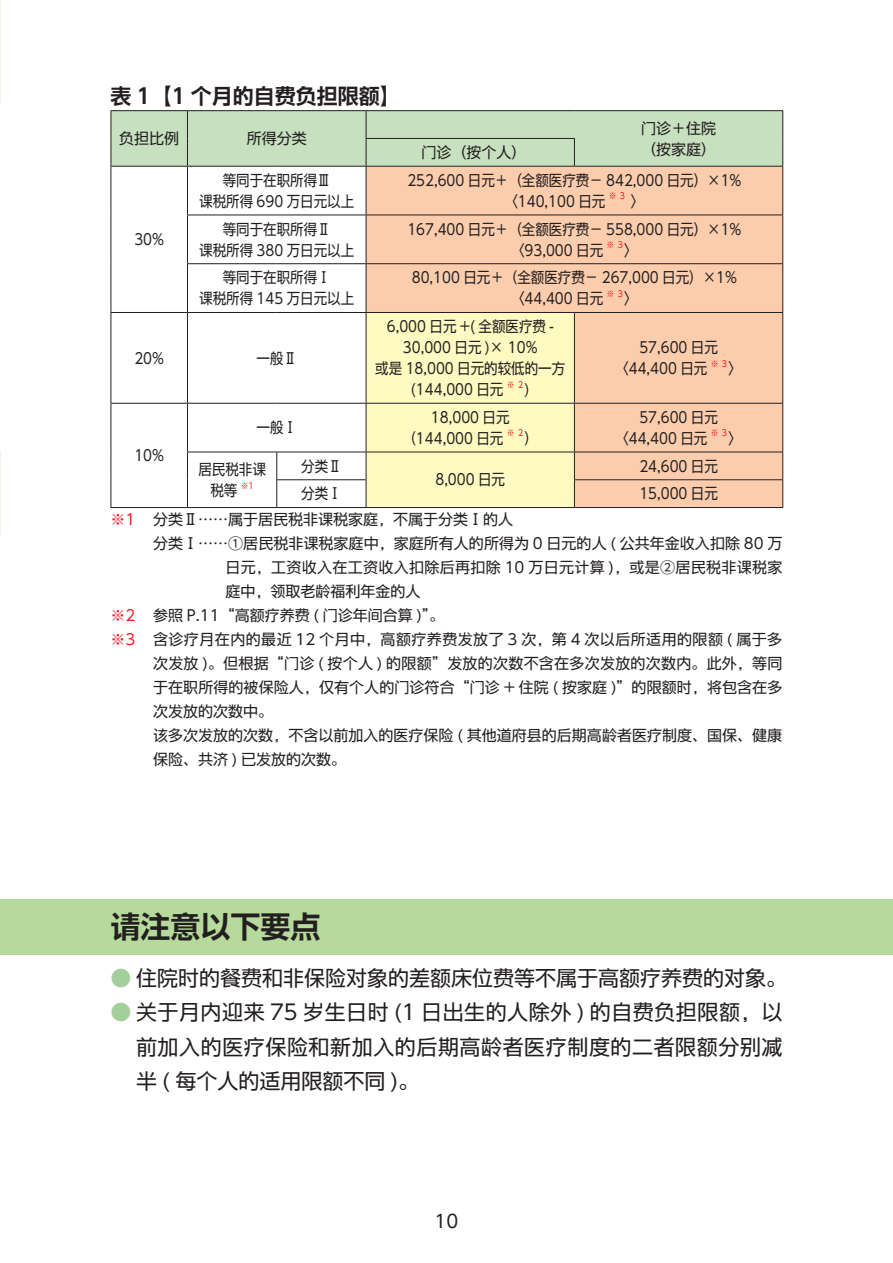
<style>
.page{position:relative;width:893px;height:1263px;background:#fff}
.page>*{position:absolute;margin:0;border:0;box-sizing:border-box;transform-origin:0 0}
.t1{font:30px "UD Shin Go SC Gbe De B";color:#231f20}
.t2{font:21px/34.5px "UD Shin Go SC Gbe";color:#231f20;text-align:justify}
.t3{font:21px "UD Shin Go SC Gbe De B";color:#231f20}
.t4{font:18px "UD Shin Go Pro";color:#231f20}
.t5{font:15px/21px "UD Shin Go SC Gbe";color:#231f20;scale:.9 1}
.t6{font:15px "UD Shin Go SC Gbe";color:#231f20}
.t7{font:15px "UD Shin Go SC Gbe";letter-spacing:.03em;color:#231f20}
.t8{font:15px "UD Shin Go SC Gbe";letter-spacing:.02em;color:#231f20}
.t9{font:15px "UD Shin Go SC Gbe";letter-spacing:.025em;color:#231f20}
.t10{font:15px "UD Shin Go Hang Koc";color:#231f20;scale:.9 1}
.t11{font:8.7px "UD Shin Go SC Gbe";color:#ee1d23;scale:.9 1}
.s1{color:#ee1d23}
.s2{color:#a3cf9a}
</style>
<div class="page">
<div style="left:0;top:899px;width:893px;height:56px;background:#b6da9b"></div>
<div style="left:367px;top:167px;width:415px;height:340px;background:#fccdad"></div>
<hr style="left:111px;top:110px;width:76px;height:1px;background:#231f20">
<hr style="left:187px;top:110px;width:90px;height:1px;background:#231f20">
<hr style="left:277px;top:110px;width:89px;height:1px;background:#231f20">
<hr style="left:366px;top:110px;width:208px;height:1px;background:#231f20">
<hr style="left:574px;top:110px;width:209px;height:1px;background:#231f20">
<div style="left:111px;top:111px;width:672px;height:55px;background:#c7e0bf"></div>
<hr style="left:111px;top:166px;width:76px;height:1px;background:#231f20">
<hr style="left:111px;top:167px;width:1px;height:48px;background:#231f20">
<hr style="left:111px;top:215px;width:1px;height:49px;background:#231f20">
<hr style="left:111px;top:264px;width:1px;height:48px;background:#231f20">
<hr style="left:187px;top:166px;width:90px;height:1px;background:#231f20">
<hr style="left:187px;top:167px;width:1px;height:48px;background:#231f20">
<hr style="left:277px;top:166px;width:89px;height:1px;background:#231f20">
<hr style="left:366px;top:166px;width:208px;height:1px;background:#231f20">
<hr style="left:366px;top:167px;width:1px;height:48px;background:#231f20">
<hr style="left:574px;top:166px;width:209px;height:1px;background:#231f20">
<hr style="left:782px;top:167px;width:1px;height:48px;background:#231f20">
<hr style="left:187px;top:215px;width:90px;height:1px;background:#231f20">
<hr style="left:187px;top:215px;width:1px;height:48px;background:#231f20">
<hr style="left:277px;top:215px;width:89px;height:1px;background:#231f20">
<hr style="left:366px;top:215px;width:208px;height:1px;background:#231f20">
<hr style="left:366px;top:215px;width:1px;height:48px;background:#231f20">
<hr style="left:574px;top:215px;width:209px;height:1px;background:#231f20">
<hr style="left:782px;top:215px;width:1px;height:48px;background:#231f20">
<hr style="left:187px;top:263px;width:90px;height:1px;background:#231f20">
<hr style="left:187px;top:264px;width:1px;height:48px;background:#231f20">
<hr style="left:277px;top:263px;width:89px;height:1px;background:#231f20">
<hr style="left:366px;top:263px;width:208px;height:1px;background:#231f20">
<hr style="left:366px;top:264px;width:1px;height:48px;background:#231f20">
<hr style="left:574px;top:263px;width:209px;height:1px;background:#231f20">
<hr style="left:782px;top:264px;width:1px;height:48px;background:#231f20">
<hr style="left:111px;top:312px;width:76px;height:1px;background:#231f20">
<hr style="left:111px;top:313px;width:1px;height:90px;background:#231f20">
<hr style="left:111px;top:403px;width:76px;height:1px;background:#231f20">
<hr style="left:111px;top:404px;width:1px;height:48px;background:#231f20">
<svg style="left:111px;top:452px;width:1px;height:55px"></svg>
<hr style="left:111px;top:507px;width:76px;height:1px;background:#231f20">
<hr style="left:187px;top:312px;width:90px;height:1px;background:#231f20">
<hr style="left:187px;top:313px;width:1px;height:90px;background:#231f20">
<hr style="left:277px;top:312px;width:89px;height:1px;background:#231f20">
<hr style="left:574px;top:312px;width:209px;height:1px;background:#231f20">
<hr style="left:782px;top:313px;width:1px;height:90px;background:#231f20">
<hr style="left:187px;top:403px;width:90px;height:1px;background:#231f20">
<hr style="left:187px;top:404px;width:1px;height:48px;background:#231f20">
<hr style="left:277px;top:403px;width:89px;height:1px;background:#231f20">
<hr style="left:574px;top:403px;width:209px;height:1px;background:#231f20">
<hr style="left:782px;top:404px;width:1px;height:48px;background:#231f20">
<hr style="left:187px;top:452px;width:90px;height:1px;background:#231f20">
<svg style="left:187px;top:452px;width:1px;height:55px"></svg>
<hr style="left:187px;top:507px;width:90px;height:1px;background:#231f20">
<hr style="left:277px;top:452px;width:89px;height:1px;background:#231f20">
<hr style="left:366px;top:507px;width:208px;height:1px;background:#231f20">
<hr style="left:574px;top:452px;width:209px;height:1px;background:#231f20">
<hr style="left:276px;top:479px;width:90px;height:1px;background:#231f20">
<svg style="left:276px;top:452px;width:1px;height:55px"></svg>
<hr style="left:277px;top:507px;width:89px;height:1px;background:#231f20">
<hr style="left:574px;top:479px;width:209px;height:1px;background:#231f20">
<div style="left:366px;top:312px;width:209px;height:195px;background:#fffac1"></div>
<svg style="left:782px;top:452px;width:1px;height:55px"></svg>
<hr style="left:574px;top:507px;width:209px;height:1px;background:#231f20">
<h2 class="t3" style="left:111px;top:82px;width:292px">表 1【1 个月的自费负担限额】</h2>
<p class="t6" style="left:119px;top:129px;width:61px">负担比例</p>
<p class="t6" style="left:247px;top:129px;width:61px">所得分类</p>
<p class="t6" style="left:641px;top:119px;width:76px">门诊＋住院</p>
<p class="t6" style="left:421px;top:143px;width:107px">门诊（按个人）</p>
<p class="t6" style="left:641px;top:140px;width:76px">（按家庭）</p>
<p class="t10" style="left:134px;top:229px;width:34px">30%</p>
<p class="t5" style="left:199px;top:170px;width:174px;text-align:center">等同于在职所得Ⅲ<br>课税所得 690 万日元以上</p>
<p class="t5" style="left:504px;top:170px;width:265px;text-indent:-97px">252,600 日元＋（全额医疗费－ 842,000 日元）×1%〈140,100 日元</p>
<p class="t11" style="left:609px;top:191px;width:21px">※３</p>
<p class="t5" style="left:631px;top:191px;width:16px">〉</p>
<p class="t5" style="left:199px;top:219px;width:174px;text-align:center">等同于在职所得Ⅱ<br>课税所得 380 万日元以上</p>
<p class="t5" style="left:511px;top:219px;width:257px;text-indent:-104px">167,400 日元＋（全额医疗费－ 558,000 日元）×1%〈93,000 日元</p>
<p class="t11" style="left:607px;top:240px;width:21px">※３</p>
<p class="t5" style="left:624px;top:240px;width:16px">〉</p>
<p class="t5" style="left:199px;top:267px;width:174px;text-align:center">等同于在职所得Ⅰ<br>课税所得 145 万日元以上</p>
<p class="t5" style="left:511px;top:267px;width:253px;text-indent:-99px">80,100 日元＋（全额医疗费－ 267,000 日元）×1%〈44,400 日元</p>
<p class="t11" style="left:607px;top:288px;width:21px">※３</p>
<p class="t5" style="left:624px;top:288px;width:16px">〉</p>
<p class="t10" style="left:134px;top:348px;width:35px">20%</p>
<p class="t5" style="left:257px;top:348px;width:46px">一般Ⅱ</p>
<p class="t5" style="left:387px;top:316px;width:187px">6,000 日元 +( 全额医疗费 -</p>
<p class="t5" style="left:403px;top:337px;width:151px">30,000 日元 )× 10%</p>
<p class="t5" style="left:375px;top:358px;width:213px">或是 18,000 日元的较低的一方</p>
<p class="t5" style="left:411px;top:379px;width:104px">(144,000 日元</p>
<p class="t11" style="left:507px;top:379px;width:21px">※２</p>
<p class="t5" style="left:524px;top:379px;width:7px">)</p>
<p class="t5" style="left:257px;top:417px;width:46px">一般Ⅰ</p>
<p class="t5" style="left:402px;top:407px;width:120px;text-indent:28px">18,000 日元（144,000 日元</p>
<p class="t11" style="left:507px;top:428px;width:21px">※２</p>
<p class="t5" style="left:524px;top:428px;width:16px">）</p>
<p class="t5" style="left:615px;top:337px;width:115px;text-indent:24px">57,600 日元〈44,400 日元</p>
<p class="t11" style="left:711px;top:358px;width:21px">※３</p>
<p class="t5" style="left:728px;top:358px;width:16px">〉</p>
<p class="t5" style="left:615px;top:407px;width:115px;text-indent:24px">57,600 日元〈44,400 日元</p>
<p class="t11" style="left:711px;top:428px;width:21px">※３</p>
<p class="t5" style="left:728px;top:428px;width:16px">〉</p>
<p class="t10" style="left:134px;top:445px;width:35px">10%</p>
<p class="t5" style="left:301px;top:456px;width:46px">分类Ⅱ</p>
<p class="t5" style="left:639px;top:456px;width:89px">24,600 日元</p>
<p class="t5" style="left:210px;top:459px;width:63px;text-indent:-12px">居民税非课税等</p>
<p class="t5" style="left:435px;top:469px;width:79px">8,000 日元</p>
<p class="t11" style="left:241px;top:480px;width:16px">※1</p>
<p class="t5" style="left:301px;top:483px;width:46px">分类Ⅰ</p>
<p class="t5" style="left:639px;top:483px;width:89px">15,000 日元</p>
<p class="t6" style="left:111px;top:510px;width:404px"><span class="s1">※1</span> 分类Ⅱ……属于居民税非课税家庭，不属于分类Ⅰ的人</p>
<p class="t6" style="left:153px;top:534px;width:631px">分类Ⅰ……①居民税非课税家庭中，家庭所有人的所得为 0 日元的人 ( 公共年金收入扣除 80 万</p>
<p class="t9" style="left:225px;top:558px;width:559px">日元，工资收入在工资收入扣除后再扣除 10 万日元计算 )，或是②居民税非课税家</p>
<p class="t6" style="left:225px;top:582px;width:196px">庭中，领取老龄福利年金的人</p>
<p class="t6" style="left:111px;top:606px;width:335px"><span class="s1">※2</span> 参照 P.11“高额疗养费 ( 门诊年间合算 )”。</p>
<p class="t7" style="left:111px;top:630px;width:673px"><span class="s1">※3</span> 含诊疗月在内的最近 12 个月中，高额疗养费发放了 3 次，第 4 次以后所适用的限额 ( 属于多</p>
<p class="t8" style="left:153px;top:654px;width:631px">次发放 )。但根据“门诊 ( 按个人 ) 的限额”发放的次数不含在多次发放的次数内。此外，等同</p>
<p class="t6" style="left:153px;top:678px;width:631px">于在职所得的被保险人，仅有个人的门诊符合“门诊 + 住院 ( 按家庭 )”的限额时，将包含在多</p>
<p class="t6" style="left:153px;top:702px;width:121px">次发放的次数中。</p>
<p class="t6" style="left:153px;top:726px;width:631px">该多次发放的次数，不含以前加入的医疗保险 ( 其他道府县的后期高龄者医疗制度、国保、健康</p>
<p class="t6" style="left:153px;top:750px;width:195px">保险、共济 ) 已发放的次数。</p>
<h1 class="t1" style="left:111px;top:908px;width:212px">请注意以下要点</h1>
<h2 class="t2" style="left:111px;top:961px;width:678px"><span class="s2">●</span> 住院时的餐费和非保险对象的差额床位费等不属于高额疗养费的对象。</h2>
<h2 class="t2" style="left:136px;top:995px;width:648px;text-indent:-26px"><span class="s2">●</span> 关于月内迎来 75 岁生日时 (1 日出生的人除外 ) 的自费负担限额，以前加入的医疗保险和新加入的后期高龄者医疗制度的二者限额分别减半 ( 每个人的适用限额不同 )。</h2>
<p class="t4" style="left:435px;top:1206px;width:25px">10</p>
</div>
